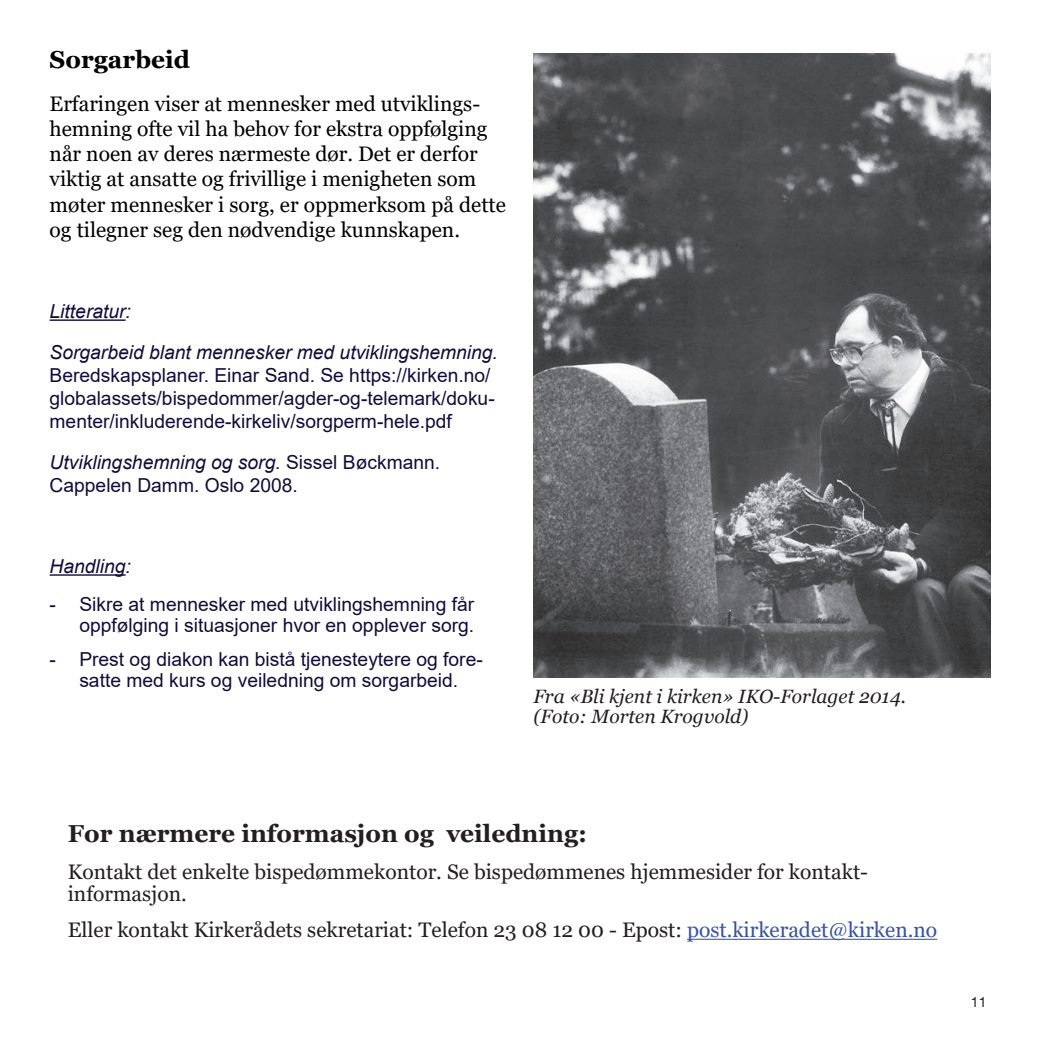
<style>
.page{position:relative;width:1042px;height:1042px;background:#fff}
.page>*{position:absolute;margin:0;border:0;box-sizing:border-box;transform-origin:0 0}
.t1{font:700 24.5px "Georgia";color:#231f20}
.t2{font:700 24.5px "Georgia";color:#000}
.t3{font:21px/25.2px "Georgia";color:#000}
.t4{font:21px/22.4px "Georgia";color:#231f20}
.t5{font:19.25px/23.1px "Arial";color:#140b3b}
.t6{font:italic 19.25px/40.6px "Arial";color:#140b3b}
.t7{font:italic 19.25px/20.5px "Georgia";color:#231f20}
.t8{font:14px "Helvetica Neue LT Std";color:#231f20}
.s1{font-style:italic}
.s2{color:#3853a3}
</style>
<div class="page">
<hr style="left:50px;top:319px;width:76px;height:2px;background:#140b3b">
<hr style="left:50px;top:574px;width:76px;height:2px;background:#140b3b">
<hr style="left:687px;top:939px;width:250px;height:1px;background:#3853a3">
<img style="left:533px;top:53px;width:457px;height:624px">
<p class="t2" style="left:50px;top:44px;width:142px">Sorgarbeid</p>
<p class="t3" style="left:50px;top:91px;width:458px">Erfaringen viser at mennesker med utviklings&shy;hemning ofte vil ha behov for ekstra oppfølging når noen av deres nærmeste dør. Det er derfor viktig at ansatte og frivillige i menigheten som møter mennesker i sorg, er oppmerksom på dette og tilegner seg den nødvendige kunnskapen.</p>
<p class="t6" style="left:50px;top:291px;width:450px">Litteratur:<br>Sorgarbeid blant mennesker med utviklingshemning.</p>
<p class="t5" style="left:50px;top:363px;width:447px">Beredskapsplaner. Einar Sand. Se https://kirken.no/ globalassets/bispedommer/agder-og-telemark/doku&shy;menter/inkluderende-kirkeliv/sorgperm-hele.pdf</p>
<p class="t5" style="left:50px;top:450px;width:392px"><span class="s1">Utviklingshemning og sorg.</span> Sissel Bøckmann.<br>Cappelen Damm. Oslo 2008.</p>
<p class="t6" style="left:50px;top:546px;width:83px">Handling:</p>
<p class="t5" style="left:50px;top:594px;width:426px;line-height:20.5px;text-align:right">- Sikre at mennesker med utviklingshemning får oppfølging i situasjoner hvor en opplever sorg.</p>
<p class="t5" style="left:50px;top:649px;width:435px;line-height:20.5px;text-align:center">- Prest og diakon kan bistå tjenesteytere og fore&shy;satte med kurs og veiledning om sorgarbeid.</p>
<p class="t7" style="left:533px;top:686px;width:374px">Fra «Bli kjent i kirken» IKO-Forlaget 2014. (Foto: Morten Krogvold)</p>
<p class="t1" style="left:68px;top:818px;width:521px">For nærmere informasjon og veiledning:</p>
<p class="t4" style="left:68px;top:860px;width:802px">Kontakt det enkelte bispedømmekontor. Se bispedømmenes hjemmesider for kontakt&shy;informasjon.</p>
<p class="t4" style="left:68px;top:919px;width:871px">Eller kontakt Kirkerådets sekretariat: Telefon 23 08 12 00 - Epost: <span class="s2">post.kirkeradet@kirken.no</span></p>
<p class="t8" style="left:971px;top:994px;width:17px">11</p>
</div>
